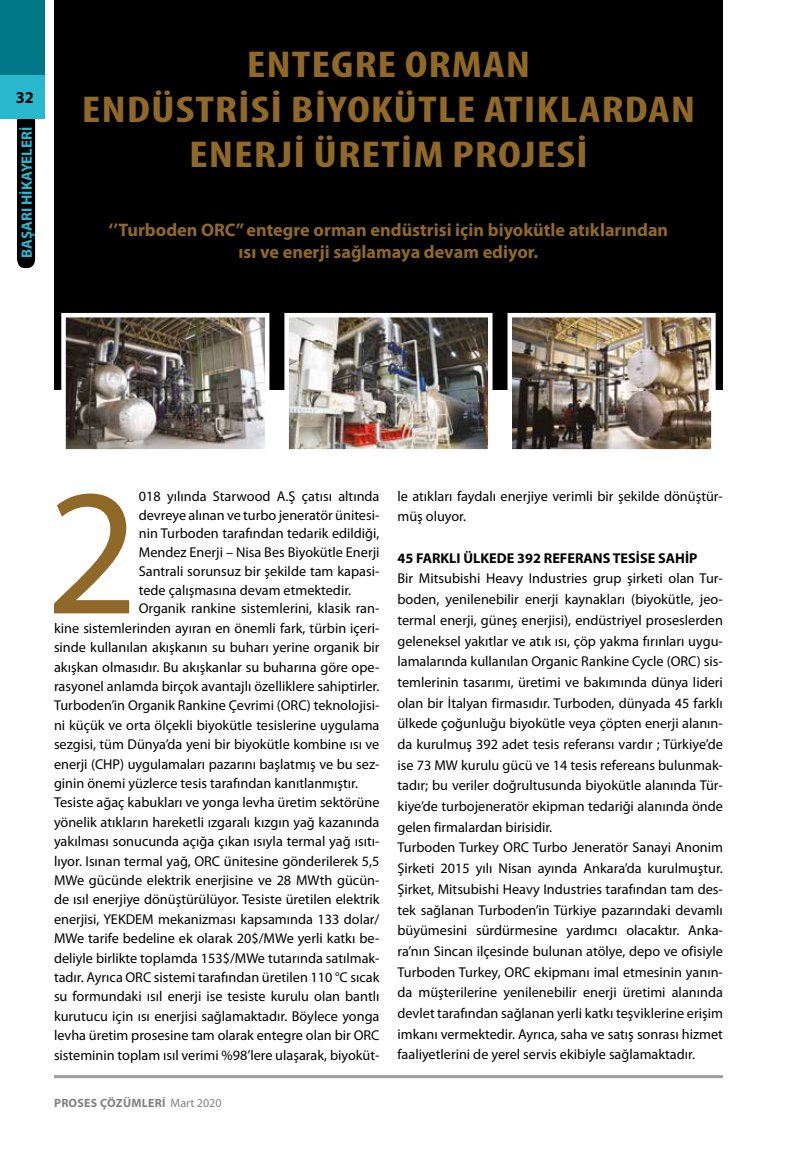
<style>
.page{position:relative;width:808px;height:1149px;background:#fff}
.page>*{position:absolute;margin:0;border:0;box-sizing:border-box;transform-origin:0 0}
.t1{font:181.2px "Myriad Pro";color:#906929}
.t2{font:700 condensed 37.5px/45px "Myriad Pro";letter-spacing:.02em;color:#906929;text-align:center;scale:1.27 1}
.t3{font:700 18.15px/21.8px "Myriad Pro";color:#906929;text-align:center}
.t4{font:700 16.5px "Myriad Pro";color:#000}
.t5{font:700 15px "Myriad Pro";color:#29b8ce}
.t6{font:14.25px/20.7px "Myriad Pro";color:#000}
.t7{font:700 14.25px "Myriad Pro";color:#000}
.t8{font:700 12px "Myriad Pro";letter-spacing:.02em;color:#000}
.s1{font-weight:400}
</style>
<div class="page">
<div style="left:17px;top:119px;width:18px;height:149px;background:#000"></div>
<div style="left:0;top:74px;width:45px;height:45px;background:#29b8ce"></div>
<hr style="left:54px;top:1074px;width:669px;height:3px;background:#9d9d9c">
<div style="left:0;top:0;width:45px;height:74px;background:#007787"></div>
<div style="left:54px;top:0;width:669px;height:389px;background:#000"></div>
<img style="left:289px;top:318px;width:198px;height:130px">
<div style="left:284px;top:313px;width:208px;height:140px;border:4px solid #fff"></div>
<img style="left:66px;top:318px;width:198px;height:130px">
<div style="left:61px;top:313px;width:208px;height:140px;border:4px solid #fff"></div>
<img style="left:512px;top:318px;width:199px;height:130px">
<div style="left:507px;top:313px;width:209px;height:140px;border:4px solid #fff"></div>
<p class="t4" style="left:16px;top:87px;width:20px">32</p>
<p class="t5" style="left:17px;top:258px;width:133px;rotate:-90deg">BAŞARI HİKAYELERİ</p>
<h2 class="t2" style="left:82px;top:42px;width:485px">ENTEGRE ORMAN<br>ENDÜSTRISI BIYOKÜTLE ATIKLARDAN<br>ENERJI ÜRETIM PROJESI</h2>
<p class="t3" style="left:109px;top:218px;width:561px">‘’Turboden ORC’’ entegre orman endüstrisi için biyokütle atıklarından ısı ve enerji sağlamaya devam ediyor.</p>
<h1 class="t1" style="left:46px;top:440px;width:94px">2</h1>
<p class="t6" style="left:139px;top:485px;width:242px">018 yılında Starwood A.Ş çatısı altında</p>
<p class="t6" style="left:139px;top:504px;width:242px">devreye alınan ve turbo jeneratör ünitesi-</p>
<p class="t6" style="left:139px;top:523px;width:242px">nin Turboden tarafından tedarik edildiği,</p>
<p class="t6" style="left:139px;top:541px;width:242px">Mendez Enerji – Nisa Bes Biyokütle Enerji</p>
<p class="t6" style="left:139px;top:560px;width:242px">Santrali sorunsuz bir şekilde tam kapasi-</p>
<p class="t6" style="left:139px;top:579px;width:214px">tede çalışmasına devam etmektedir.</p>
<p class="t6" style="left:139px;top:598px;width:242px">Organik rankine sistemlerini, klasik ran-</p>
<p class="t6" style="left:54px;top:617px;width:327px">kine sistemlerinden ayıran en önemli fark, türbin içeri-</p>
<p class="t6" style="left:54px;top:636px;width:327px">sinde kullanılan akışkanın su buharı yerine organik bir</p>
<p class="t6" style="left:54px;top:656px;width:327px">akışkan olmasıdır. Bu akışkanlar su buharına göre ope-</p>
<p class="t6" style="left:54px;top:675px;width:327px">rasyonel anlamda birçok avantajlı özelliklere sahiptirler.</p>
<p class="t6" style="left:54px;top:694px;width:327px">Turboden’in Organik Rankine Çevrimi (ORC) teknolojisi-</p>
<p class="t6" style="left:54px;top:714px;width:327px">ni küçük ve orta ölçekli biyokütle tesislerine uygulama</p>
<p class="t6" style="left:54px;top:733px;width:327px">sezgisi, tüm Dünya’da yeni bir biyokütle kombine ısı ve</p>
<p class="t6" style="left:54px;top:753px;width:327px">enerji (CHP) uygulamaları pazarını başlatmış ve bu sez-</p>
<p class="t6" style="left:54px;top:772px;width:306px">ginin önemi yüzlerce tesis tarafından kanıtlanmıştır.</p>
<p class="t6" style="left:54px;top:791px;width:327px">Tesiste ağaç kabukları ve yonga levha üretim sektörüne</p>
<p class="t6" style="left:54px;top:811px;width:327px">yönelik atıkların hareketli ızgaralı kızgın yağ kazanında</p>
<p class="t6" style="left:54px;top:830px;width:327px">yakılması sonucunda açığa çıkan ısıyla termal yağ ısıtı-</p>
<p class="t6" style="left:54px;top:849px;width:327px">lıyor. Isınan termal yağ, ORC ünitesine gönderilerek 5,5</p>
<p class="t6" style="left:54px;top:869px;width:327px">MWe gücünde elektrik enerjisine ve 28 MWth gücün-</p>
<p class="t6" style="left:54px;top:888px;width:327px">de ısıl enerjiye dönüştürülüyor. Tesiste üretilen elektrik</p>
<p class="t6" style="left:54px;top:908px;width:327px">enerjisi, YEKDEM mekanizması kapsamında 133 dolar/</p>
<p class="t6" style="left:54px;top:927px;width:327px">MWe tarife bedeline ek olarak 20$/MWe yerli katkı be-</p>
<p class="t6" style="left:54px;top:946px;width:327px">deliyle birlikte toplamda 153$/MWe tutarında satılmak-</p>
<p class="t6" style="left:54px;top:966px;width:327px">tadır. Ayrıca ORC sistemi tarafından üretilen 110 °C sıcak</p>
<p class="t6" style="left:54px;top:985px;width:327px">su formundaki ısıl enerji ise tesiste kurulu olan bantlı</p>
<p class="t6" style="left:54px;top:1005px;width:327px">kurutucu için ısı enerjisi sağlamaktadır. Böylece yonga</p>
<p class="t6" style="left:54px;top:1024px;width:327px">levha üretim prosesine tam olarak entegre olan bir ORC</p>
<p class="t6" style="left:54px;top:1043px;width:327px">sisteminin toplam ısıl verimi %98’lere ulaşarak, biyoküt-</p>
<p class="t8" style="left:54px;top:1094px;width:169px">PROSES ÇÖZÜMLERİ <span class="s1">Mart 2020</span></p>
<p class="t6" style="left:397px;top:485px;width:327px">le atıkları faydalı enerjiye verimli bir şekilde dönüştür&shy;müş oluyor.</p>
<p class="t7" style="left:397px;top:548px;width:301px">45 FARKLI ÜLKEDE 392 REFERANS TESİSE SAHİP</p>
<p class="t6" style="left:397px;top:568px;width:327px">Bir Mitsubishi Heavy Industries grup şirketi olan Tur&shy;boden, yenilenebilir enerji kaynakları (biyokütle, jeo&shy;termal enerji, güneş enerjisi), endüstriyel proseslerden geleneksel yakıtlar ve atık ısı, çöp yakma fırınları uygu&shy;lamalarιnda kullanιlan Organic Rankine Cycle (ORC) sis&shy;temlerinin tasarımı, üretimi ve bakımında dünya lideri olan bir İtalyan firmasıdır. Turboden, dünyada 45 farklı ülkede çoğunluğu biyokütle veya çöpten enerji alanın&shy;da kurulmuş 392 adet tesis referansı vardır ; Türkiye’de ise 73 MW kurulu gücü ve 14 tesis refereans bulunmak&shy;tadır; bu veriler doğrultusunda biyokütle alanında Tür&shy;kiye’de turbojeneratör ekipman tedariği alanında önde gelen firmalardan birisidir.<br>Turboden Turkey ORC Turbo Jeneratör Sanayi Anonim Şirketi 2015 yılı Nisan ayında Ankara’da kurulmuştur.<br>Şirket, Mitsubishi Heavy Industries tarafından tam des&shy;tek sağlanan Turboden’in Türkiye pazarındaki devamlı büyümesini sürdürmesine yardımcı olacaktır. Anka&shy;ra’nın Sincan ilçesinde bulunan atölye, depo ve ofisiyle Turboden Turkey, ORC ekipmanı imal etmesinin yanın&shy;da müşterilerine yenilenebilir enerji üretimi alanında devlet tarafından sağlanan yerli katkı teşviklerine erişim imkanı vermektedir. Ayrıca, saha ve satış sonrası hizmet faaliyetlerini de yerel servis ekibiyle sağlamaktadır.</p>
</div>
